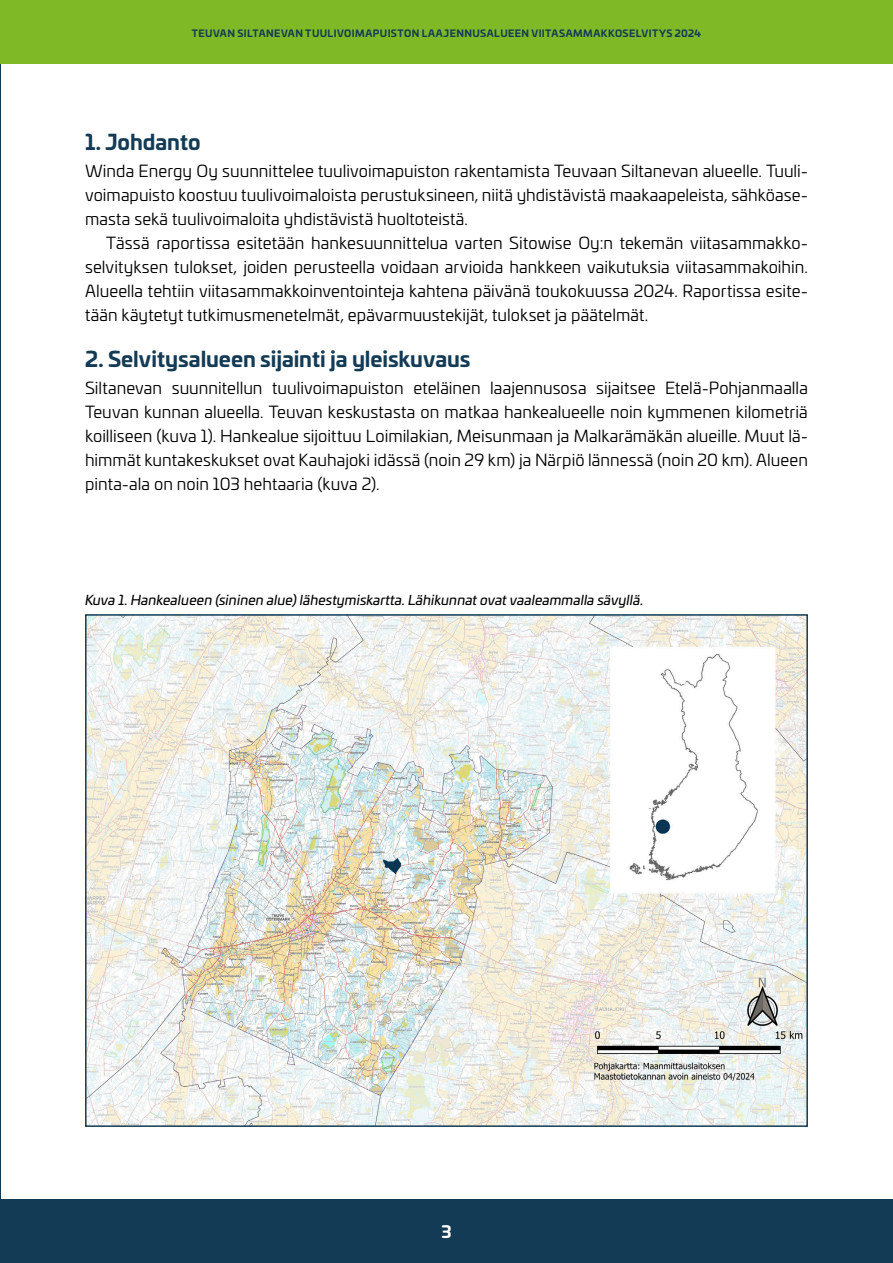
<style>
.page{position:relative;width:893px;height:1263px;background:#fff}
.page>*{position:absolute;margin:0;border:0;box-sizing:border-box;transform-origin:0 0}
.perusotsikko{font:700 21px "Univia Pro";letter-spacing:-.005em;color:#133b55}
.leipis_eka_kpl{font:16.5px/24px "Univia Pro";color:#000;text-align:justify}
.leipis{font:16.5px/24px "Univia Pro";letter-spacing:.005em;color:#000;text-align:justify}
.sivunumero{font:700 16.5px "Univia Pro";color:#fff}
.kuvateksti{font:italic 13.5px "Univia Pro";letter-spacing:.005em;color:#000}
.t1{font:700 9.75px "Univia Pro";letter-spacing:.04em;color:#133b55}
</style>
<div class="page">
<hr style="left:0;top:0;width:1px;height:1263px;background:#133b55">
<div style="left:0;top:0;width:893px;height:64px;background:#80b926"></div>
<div style="left:0;top:1199px;width:893px;height:64px;background:#133b55"></div>
<img style="left:88px;top:617px;width:717px;height:507px">
<p class="t1" style="left:192px;top:25px;width:511px">TEUVAN SILTANEVAN TUULIVOIMAPUISTON LAAJENNUSALUEEN VIITASAMMAKKOSELVITYS 2024</p>
<p class="perusotsikko" style="left:85px;top:125px;width:117px">1. Johdanto</p>
<p class="leipis_eka_kpl" style="left:85px;top:158px;width:724px">Winda Energy Oy suunnittelee tuulivoimapuiston rakentamista Teuvaan Siltanevan alueelle. Tuuli&shy;voimapuisto koostuu tuulivoimaloista perustuksineen, niitä yhdistävistä maakaapeleista, sähköase&shy;masta sekä tuulivoimaloita yhdistävistä huoltoteistä.</p>
<p class="leipis" style="left:85px;top:230px;width:724px;text-indent:21px">Tässä raportissa esitetään hankesuunnittelua varten Sitowise Oy:n tekemän viitasammakko&shy;selvityksen tulokset, joiden perusteella voidaan arvioida hankkeen vaikutuksia viitasammakoihin.<br>Alueella tehtiin viitasammakkoinventointeja kahtena päivänä toukokuussa 2024. Raportissa esite&shy;tään käytetyt tutkimusmenetelmät, epävarmuustekijät, tulokset ja päätelmät.</p>
<p class="perusotsikko" style="left:85px;top:343px;width:387px">2. Selvitysalueen sijainti ja yleiskuvaus</p>
<p class="leipis_eka_kpl" style="left:85px;top:376px;width:724px">Siltanevan suunnitellun tuulivoimapuiston eteläinen laajennusosa sijaitsee Etelä-Pohjanmaalla Teuvan kunnan alueella. Teuvan keskustasta on matkaa hankealueelle noin kymmenen kilometriä koilliseen (kuva 1). Hankealue sijoittuu Loimilakian, Meisunmaan ja Malkarämäkän alueille. Muut lä&shy;himmät kuntakeskukset ovat Kauhajoki idässä (noin 29 km) ja Närpiö lännessä (noin 20 km). Alueen pinta-ala on noin 103 hehtaaria (kuva 2).</p>
<p class="kuvateksti" style="left:85px;top:589px;width:560px">Kuva 1. Hankealueen (sininen alue) lähestymiskartta. Lähikunnat ovat vaaleammalla sävyllä.</p>
<p class="sivunumero" style="left:441px;top:1218px;width:12px">3</p>
</div>
